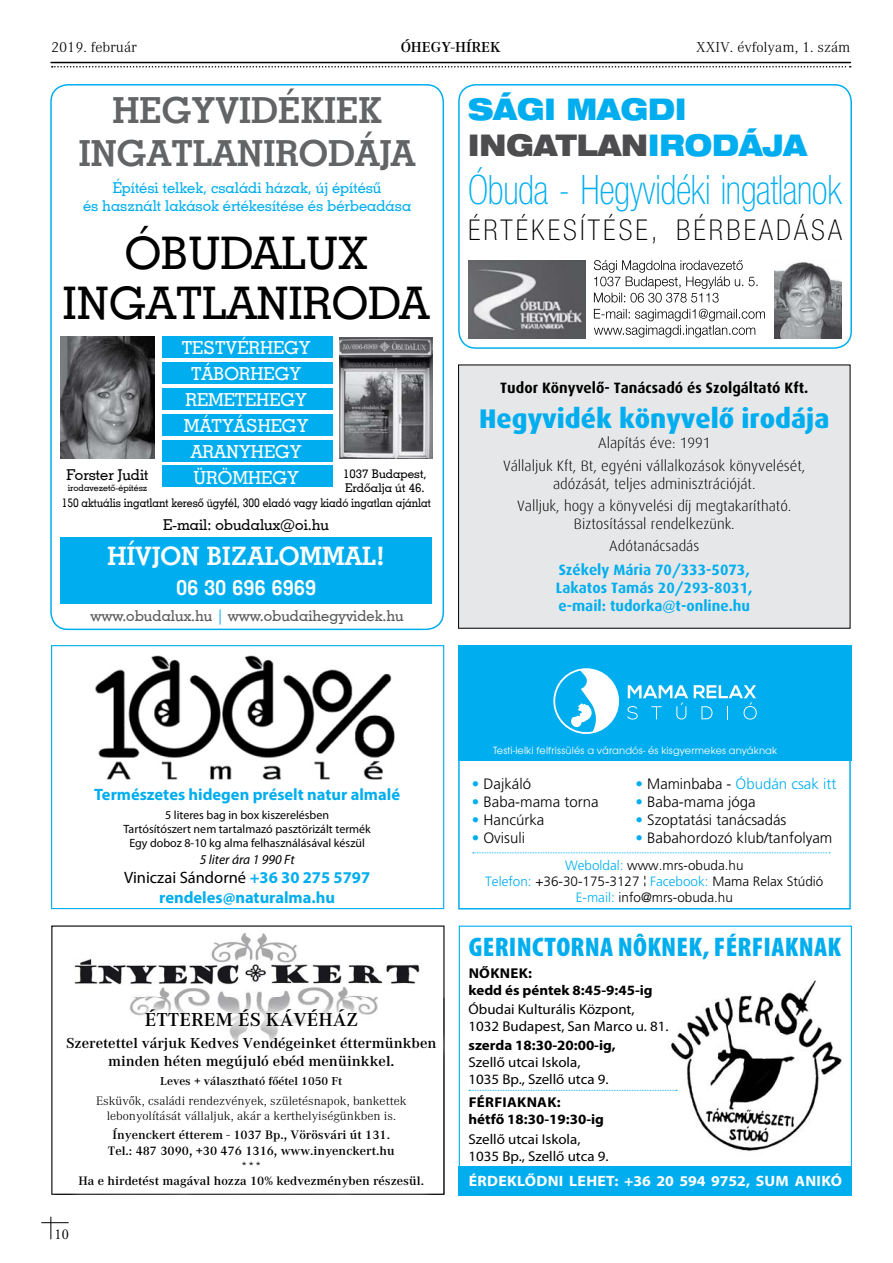
<style>
.page{position:relative;width:893px;height:1263px;background:#fff}
.page>*{position:absolute;margin:0;border:0;box-sizing:border-box;transform-origin:0 0}
.t1{font:45px/49.5px "Geo Slab 703 Md HU Normal";color:#000;text-align:center}
.t2{font:100 condensed 40.65px "Helvetica Neue LT Pro";letter-spacing:-.01em;color:#00aeef;scale:.92 1}
.t3{font:36px/43.2px "Geo Slab 703 Md HU Bold";color:#636466;text-align:center}
.t4{font:900 expanded 30px/36px "Helvetica Neue LT Pro";color:#00aeef;scale:.88 1}
.t5{font:100 condensed 28.65px "Helvetica Neue LT Pro";letter-spacing:.11em;color:#000}
.t6{font:900 condensed 27px "Myriad Pro";letter-spacing:.01em;color:#00aeef;scale:1.04 1}
.t7{font:800 27px "Dax CE";color:#00aeef}
.t8{font:25.5px "Geo Slab 703 Md HU Bold";color:#fff}
.t9{font:21px "Geo Slab 703 Md HU Bold";color:#fff}
.t10{font:700 19.5px "Corporate Gs";color:#000;scale:1.05 1}
.t11{font:18px/25.8px "Geo Slab 703 Md HU Normal";color:#fff;text-align:center}
.t12{font:700 16.5px/19.8px "Myriad Pro";color:#00aeef;text-align:center}
.t13{font:300 15px/22.2px "Dax CE";color:#000;text-align:center}
.t14{font:300 15px "Frutiger H";color:#000}
.t15{font:700 15px/18px "Corporate Gs";color:#000;text-align:center;scale:1.05 1}
.t16{font:15px/18px "Geo Slab 703 Md HU Normal";color:#00aeef;text-align:center}
.t17{font:700 15px/18px "Dax CE";color:#00aeef}
.t18{font:700 15px "Dax CE";color:#000}
.t19{font:15px "Geo Slab 703 Md HU Normal";color:#58595b}
.t20{font:700 15px "Myriad Pro";letter-spacing:.02em;color:#fff;scale:1.05 1}
.t21{font:15px "Geo Slab 703 Md HU Normal";color:#000}
.t22{font:15px "Corporate Light Gs Plain";color:#000;scale:1.05 1}
.t23{font:300 15px "Frutiger H";color:#00aeef}
.t24{font:700 15px "Corporate Light Gs";color:#000;scale:1.05 1}
.t25{font:15px "Adobe Garamond Pro";color:#000;scale:.95 1}
.t26{font:14.25px/17.1px "Myriad Pro";color:#000;scale:1.05 1}
.t27{font:700 14.25px/17.1px "Myriad Pro";color:#000;scale:1.05 1}
.t28{font:300 13.5px/16.2px "Frutiger H";color:#000;text-align:center}
.t29{font:italic 13.5px "Myriad Pro";color:#000}
.t30{font:700 12.75px/15.3px "Corporate Gs";color:#000;text-align:center;scale:1.05 1}
.t31{font:12.75px/15.3px "Corporate Light Gs Plain";color:#000;text-align:center;scale:1.05 1}
.t32{font:12px/14.4px "Myriad Pro";color:#000;text-align:center}
.t33{font:12px "Geo Slab 703 Md HU Normal";color:#000;scale:.9 1}
.t34{font:700 12px "Corporate Gs";color:#000;scale:1.05 1}
.t35{font:12px/14.4px "Geo Slab 703 Md HU Normal";color:#000}
.t36{font:10.95px "Nexa";letter-spacing:.01em;color:#fff}
.t37{font:9px "Geo Slab 703 Md HU Normal";color:#000}
.s1{color:#00aeef}
.s2{color:#4d4d4f}
.s3{font-weight:400;color:#000}
.s4{color:#000}
</style>
<div class="page">
<svg style="left:52px;top:66px;width:799px;height:2px"></svg>
<hr style="left:51px;top:62px;width:799px;height:1px;background:#000">
<svg style="left:42px;top:1217px;width:26px;height:22px"></svg>
<div style="left:458px;top:84px;width:394px;height:265px;border:2px solid #00aeef;border-radius:17px"></div>
<svg style="left:774px;top:262px;width:68px;height:77px;background:#8e9093"></svg>
<svg style="left:594px;top:260px;width:163px;height:43px"></svg>
<svg style="left:594px;top:309px;width:171px;height:28px"></svg>
<img style="left:468px;top:260px;width:118px;height:79px">
<div style="left:50px;top:84px;width:394px;height:546px;border:2px solid #00aeef;border-radius:17px"></div>
<div style="left:60px;top:538px;width:372px;height:66px;background:#00aeef"></div>
<div style="left:162px;top:363px;width:171px;height:21px;background:#00aeef"></div>
<div style="left:162px;top:389px;width:171px;height:21px;background:#00aeef"></div>
<div style="left:162px;top:414px;width:171px;height:22px;background:#00aeef"></div>
<div style="left:162px;top:337px;width:171px;height:21px;background:#00aeef"></div>
<svg style="left:60px;top:337px;width:95px;height:121px;background:#5f6063"></svg>
<svg style="left:340px;top:337px;width:92px;height:121px;background:#7d7d82"></svg>
<div style="left:162px;top:440px;width:170px;height:21px;background:#00aeef"></div>
<div style="left:162px;top:466px;width:171px;height:21px;background:#00aeef"></div>
<div style="left:459px;top:365px;width:391px;height:263px;background:#e6e7e8"></div>
<svg style="left:51px;top:925px;width:393px;height:270px"></svg>
<img style="left:55px;top:997px;width:389px;height:197px">
<div style="left:458px;top:645px;width:393px;height:116px;background:#00aeef"></div>
<svg style="left:627px;top:685px;width:61px;height:35px"></svg>
<svg style="left:694px;top:685px;width:63px;height:34px"></svg>
<svg style="left:553px;top:668px;width:66px;height:66px"></svg>
<svg style="left:473px;top:852px;width:357px;height:1px"></svg>
<div style="left:459px;top:1166px;width:393px;height:29px;background:#00aeef"></div>
<div style="left:459px;top:926px;width:393px;height:269px;border:1px solid #00aeef"></div>
<div style="left:51px;top:645px;width:393px;height:264px;border:1px solid #00aeef"></div>
<img style="left:668px;top:980px;width:174px;height:171px">
<svg style="left:469px;top:1090px;width:208px;height:1px"></svg>
<img style="left:95px;top:655px;width:300px;height:125px">
<p class="t22" style="left:51px;top:41px;width:83px">2019. február</p>
<p class="t24" style="left:401px;top:42px;width:97px">ÓHEGY-HÍREK</p>
<p class="t22" style="left:696px;top:41px;width:148px">XXIV. évfolyam, 1. szám</p>
<h3 class="t3" style="left:79px;top:92px;width:338px">HEGYVIDÉKIEK<br>INGATLANIRODÁJA</h3>
<p class="t16" style="left:83px;top:180px;width:330px">Építési telkek, családi házak, új építésû<br>és használt lakások értékesítése és bérbeadása</p>
<h1 class="t1" style="left:63px;top:233px;width:368px">ÓBUDALUX<br>INGATLANIRODA</h1>
<p class="t11" style="left:182px;top:337px;width:131px">TESTVÉRHEGY<br>TÁBORHEGY<br>REMETEHEGY<br>MÁTYÁSHEGY<br>ARANYHEGY<br>ÜRÖMHEGY</p>
<p class="t33" style="left:62px;top:498px;width:412px">150 aktuális ingatlant keresô ügyfél, 300 eladó vagy kiadó ingatlan ajánlat</p>
<p class="t21" style="left:163px;top:519px;width:167px">E-mail: obudalux@oi.hu</p>
<p class="t35" style="left:343px;top:468px;width:85px">1037 Budapest,<br>Erdôalja út 46.</p>
<p class="t21" style="left:66px;top:469px;width:84px">Forster Judit</p>
<p class="t37" style="left:68px;top:484px;width:81px">irodavezetô-építész</p>
<h3 class="t8" style="left:108px;top:546px;width:279px">HÍVJON BIZALOMMAL!</h3>
<h3 class="t9" style="left:176px;top:579px;width:142px">06 30 696 6969</h3>
<p class="t19" style="left:90px;top:610px;width:315px">www.obudalux.hu <span class="s1">|</span> www.obudaihegyvidek.hu</p>
<h3 class="t4" style="left:468px;top:94px;width:386px">SÁGI MAGDI<br><span class="s2">INGATLAN</span>IRODÁJA</h3>
<h2 class="t2" style="left:468px;top:175px;width:408px">Óbuda - Hegyvidéki ingatlanok</h2>
<h3 class="t5" style="left:468px;top:220px;width:375px">ÉRTÉKESÍTÉSE, BÉRBEADÁSA</h3>
<p class="t18" style="left:500px;top:380px;width:310px">Tudor Könyvelô- Tanácsadó és Szolgáltató Kft.</p>
<h3 class="t7" style="left:479px;top:406px;width:352px">Hegyvidék könyvelô irodája</h3>
<p class="t13" style="left:503px;top:433px;width:304px">Alapítás éve: 1991<br>Vállaljuk Kft, Bt, egyéni vállalkozások könyvelését,</p>
<p class="t13" style="left:517px;top:473px;width:276px">adózását, teljes adminisztrációját.<br>Valljuk, hogy a könyvelési díj megtakarítható.</p>
<p class="t13" style="left:574px;top:513px;width:162px">Biztosítással rendelkezünk.<br>Adótanácsadás</p>
<p class="t17" style="left:556px;top:561px;width:198px">Székely Mária 70/333-5073,<br>Lakatos Tamás 20/293-8031, e-mail: tudorka@t-online.hu</p>
<p class="t12" style="left:94px;top:786px;width:307px">Természetes hidegen préselt natur almalé</p>
<p class="t32" style="left:123px;top:809px;width:249px">5 literes bag in box kiszerelésben<br>Tartósítószert nem tartalmazó pasztörizált termék<br>Egy doboz 8-10 kg alma felhasználásával készül</p>
<p class="t29" style="left:200px;top:854px;width:96px">5 liter ára 1 990 Ft</p>
<p class="t12" style="left:124px;top:869px;width:248px"><span class="s3">Viniczai Sándorné</span> +36 30 275 5797 rendeles@naturalma.hu</p>
<h3 class="t10" style="left:145px;top:1013px;width:204px">ÉTTEREM ÉS KÁVÉHÁZ</h3>
<p class="t15" style="left:66px;top:1036px;width:354px">Szeretettel várjuk Kedves Vendégeinket éttermünkben minden héten megújuló ebéd menüinkkel.</p>
<p class="t34" style="left:160px;top:1077px;width:175px">Leves + választható fôétel 1050 Ft</p>
<p class="t31" style="left:96px;top:1093px;width:297px">Esküvôk, családi rendezvények, születésnapok, bankettek lebonyolítását vállaljuk, akár a kerthelyiségünkben is.</p>
<p class="t30" style="left:108px;top:1129px;width:275px">Ínyenckert étterem - 1037 Bp., Vörösvári út 131.<br>Tel.: 487 3090, +30 476 1316, www.inyenckert.hu</p>
<p class="t31" style="left:241px;top:1159px;width:21px">***</p>
<p class="t30" style="left:79px;top:1175px;width:331px">Ha e hirdetést magával hozza 10% kedvezményben részesül.</p>
<p class="t25" style="left:55px;top:1228px;width:16px">10</p>
<p class="t36" style="left:493px;top:746px;width:285px">Testi-lelki felfrissülés a várandós- és kisgyermekes anyáknak</p>
<p class="t14" style="left:472px;top:778px;width:61px"><span class="s1">•</span> Dajkáló</p>
<p class="t14" style="left:472px;top:796px;width:128px"><span class="s1">•</span> Baba-mama torna</p>
<p class="t14" style="left:472px;top:814px;width:74px"><span class="s1">•</span> Hancúrka</p>
<p class="t14" style="left:472px;top:832px;width:55px"><span class="s1">•</span> Ovisuli</p>
<p class="t23" style="left:636px;top:778px;width:202px">• <span class="s4">Maminbaba -</span> Óbudán csak itt</p>
<p class="t14" style="left:636px;top:796px;width:122px"><span class="s1">•</span> Baba-mama jóga</p>
<p class="t14" style="left:636px;top:814px;width:152px"><span class="s1">•</span> Szoptatási tanácsadás</p>
<p class="t14" style="left:636px;top:832px;width:198px"><span class="s1">•</span> Babahordozó klub/tanfolyam</p>
<p class="t28" style="left:485px;top:858px;width:340px"><span class="s1">Weboldal:</span> www.mrs-obuda.hu<br><span class="s1">Telefon:</span> +36-30-175-3127 ¦ <span class="s1">Facebook:</span> Mama Relax Stúdió<br><span class="s1">E-mail:</span> info@mrs-obuda.hu</p>
<h3 class="t6" style="left:469px;top:937px;width:359px">GERINCTORNA NÔKNEK, FÉRFIAKNAK</h3>
<p class="t27" style="left:469px;top:965px;width:177px">NŐKNEK:<br>kedd és péntek 8:45-9:45-ig</p>
<p class="t26" style="left:469px;top:1002px;width:192px">Óbudai Kulturális Központ,<br>1032 Budapest, San Marco u. 81.</p>
<p class="t27" style="left:469px;top:1038px;width:142px">szerda 18:30-20:00-ig,</p>
<p class="t26" style="left:469px;top:1055px;width:135px">Szellő utcai Iskola,<br>1035 Bp., Szellő utca 9.</p>
<p class="t27" style="left:469px;top:1095px;width:131px">FÉRFIAKNAK:<br>hétfő 18:30-19:30-ig</p>
<p class="t26" style="left:469px;top:1132px;width:135px">Szellő utcai Iskola,<br>1035 Bp., Szellő utca 9.</p>
<p class="t20" style="left:469px;top:1175px;width:357px">ÉRDEKLŐDNI LEHET: +36 20 594 9752, SUM ANIKÓ</p>
</div>
